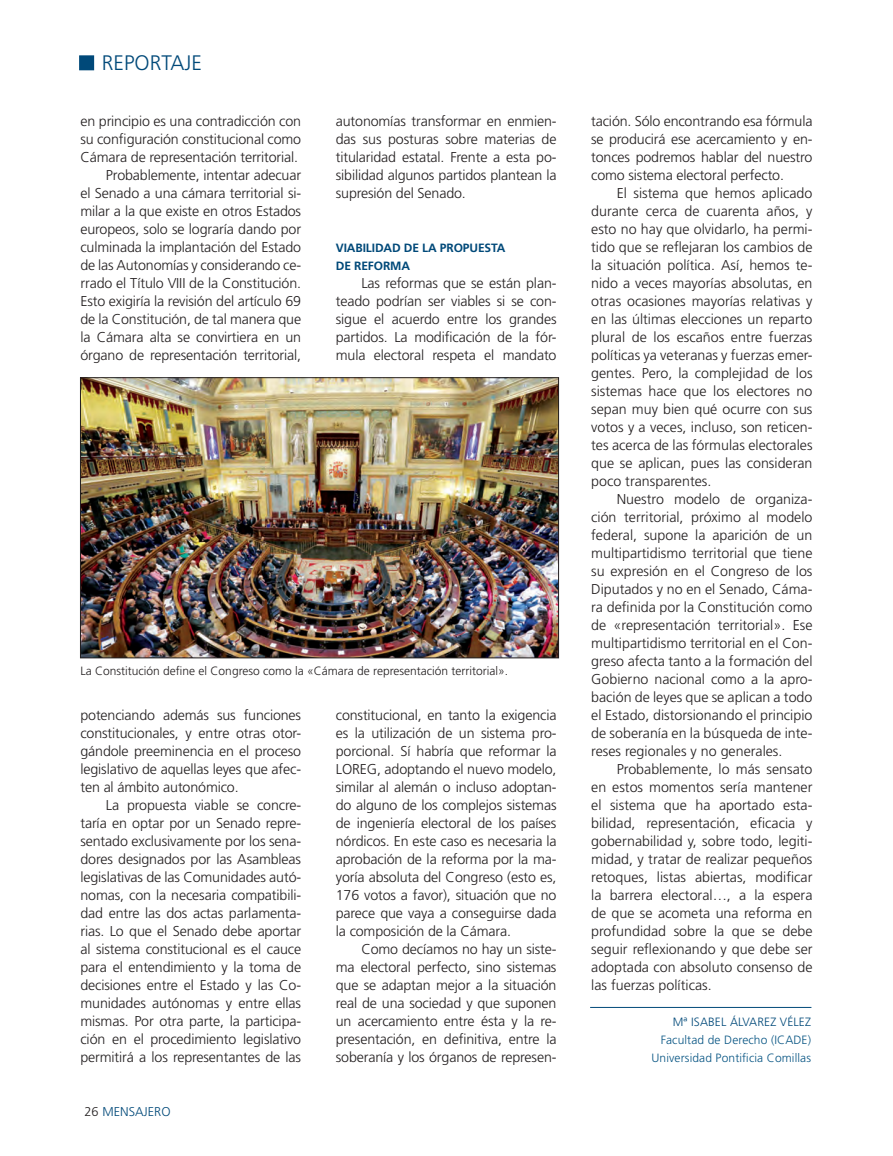
<style>
.page{position:relative;width:893px;height:1156px;background:#fff}
.page>*{position:absolute;margin:0;border:0;box-sizing:border-box;transform-origin:0 0}
.t1{font:300 21px "Frutiger LT Std";color:#004979}
.TEXTO{font:300 14.25px/18px "Frutiger LT Std";letter-spacing:-.01em;color:#231f20;text-align:justify}
.t2{font:300 12.75px "Frutiger LT Std";color:#004979}
.PIE{font:300 12px "Frutiger LT Std";color:#231f20}
.FIRMA{font:300 12px "Frutiger LT Std";letter-spacing:.01em;color:#095684}
.LADILLO{font:700 12px "Frutiger LT Std";letter-spacing:-.01em;color:#004979}
.FIRMA-2{font:300 12px "Frutiger LT Std";letter-spacing:.01em;color:#004979}
.s1{color:#231f20}
</style>
<div class="page">
<div style="left:79px;top:55px;width:15px;height:15px;background:#004979;border:1px solid #004979"></div>
<img style="left:82px;top:379px;width:474px;height:277px">
<div style="left:80px;top:377px;width:478px;height:281px;border:1px solid #231f20"></div>
<hr style="left:590px;top:1007px;width:221px;height:1px;background:#004979">
<h1 class="t1" style="left:102px;top:51px;width:102px">REPORTAJE</h1>
<p class="TEXTO" style="left:80px;top:112px;width:222px">en principio es una contradicción con su configuración constitucional como Cámara de representación territorial.</p>
<p class="TEXTO" style="left:80px;top:166px;width:222px;text-indent:26px">Probablemente, intentar adecuar el Senado a una cámara territorial si&shy;milar a la que existe en otros Estados europeos, solo se lograría dando por culminada la implantación del Estado de las Autonomías y considerando ce&shy;rrado el Título VIII de la Constitución.<br>Esto exigiría la revisión del artículo 69 de la Constitución, de tal manera que la Cámara alta se convirtiera en un órgano de representación territorial,</p>
<p class="TEXTO" style="left:336px;top:112px;width:222px">autonomías transformar en enmien&shy;das sus posturas sobre materias de titularidad estatal. Frente a esta po&shy;sibilidad algunos partidos plantean la supresión del Senado.</p>
<p class="LADILLO" style="left:336px;top:240px;width:171px">VIABILIDAD DE LA PROPUESTA</p>
<p class="LADILLO" style="left:336px;top:258px;width:76px">DE REFORMA</p>
<p class="TEXTO" style="left:336px;top:274px;width:222px;text-indent:26px">Las reformas que se están plan&shy;teado podrían ser viables si se con&shy;sigue el acuerdo entre los grandes partidos. La modificación de la fór&shy;mula electoral respeta el mandato</p>
<p class="PIE" style="left:80px;top:664px;width:429px">La Constitución define el Congreso como la «Cámara de representación territorial».</p>
<p class="TEXTO" style="left:80px;top:706px;width:222px">potenciando además sus funciones constitucionales, y entre otras otor&shy;gándole preeminencia en el proceso legislativo de aquellas leyes que afec&shy;ten al ámbito autonómico.</p>
<p class="TEXTO" style="left:80px;top:796px;width:222px;text-indent:26px">La propuesta viable se concre&shy;taría en optar por un Senado repre&shy;sentado exclusivamente por los sena&shy;dores designados por las Asambleas legislativas de las Comunidades autó&shy;nomas, con la necesaria compatibili&shy;dad entre las dos actas parlamenta&shy;rias. Lo que el Senado debe aportar al sistema constitucional es el cauce para el entendimiento y la toma de decisiones entre el Estado y las Co&shy;munidades autónomas y entre ellas mismas. Por otra parte, la participa&shy;ción en el procedimiento legislativo permitirá a los representantes de las</p>
<p class="t2" style="left:84px;top:1104px;width:88px"><span class="s1">26</span> MENSAJERO</p>
<p class="TEXTO" style="left:336px;top:706px;width:222px">constitucional, en tanto la exigencia es la utilización de un sistema pro&shy;porcional. Sí habría que reformar la LOREG, adoptando el nuevo modelo, similar al alemán o incluso adoptan&shy;do alguno de los complejos sistemas de ingeniería electoral de los países nórdicos. En este caso es necesaria la aprobación de la reforma por la ma&shy;yoría absoluta del Congreso (esto es, 176 votos a favor), situación que no parece que vaya a conseguirse dada la composición de la Cámara.</p>
<p class="TEXTO" style="left:336px;top:940px;width:222px;text-indent:26px">Como decíamos no hay un siste&shy;ma electoral perfecto, sino sistemas que se adaptan mejor a la situación real de una sociedad y que suponen un acercamiento entre ésta y la re&shy;presentación, en definitiva, entre la soberanía y los órganos de represen-</p>
<p class="TEXTO" style="left:591px;top:112px;width:223px">tación. Sólo encontrando esa fórmula se producirá ese acercamiento y en&shy;tonces podremos hablar del nuestro como sistema electoral perfecto.</p>
<p class="TEXTO" style="left:591px;top:184px;width:223px;text-indent:26px">El sistema que hemos aplicado durante cerca de cuarenta años, y esto no hay que olvidarlo, ha permi&shy;tido que se reflejaran los cambios de la situación política. Así, hemos te&shy;nido a veces mayorías absolutas, en otras ocasiones mayorías relativas y en las últimas elecciones un reparto plural de los escaños entre fuerzas políticas ya veteranas y fuerzas emer&shy;gentes. Pero, la complejidad de los sistemas hace que los electores no sepan muy bien qué ocurre con sus votos y a veces, incluso, son reticen&shy;tes acerca de las fórmulas electorales que se aplican, pues las consideran poco transparentes.</p>
<p class="TEXTO" style="left:591px;top:490px;width:223px;text-indent:26px">Nuestro modelo de organiza&shy;ción territorial, próximo al modelo federal, supone la aparición de un multipartidismo territorial que tiene su expresión en el Congreso de los Diputados y no en el Senado, Cáma&shy;ra definida por la Constitución como de «representación territorial». Ese multipartidismo territorial en el Con&shy;greso afecta tanto a la formación del Gobierno nacional como a la apro&shy;bación de leyes que se aplican a todo el Estado, distorsionando el principio de soberanía en la búsqueda de inte&shy;reses regionales y no generales.</p>
<p class="TEXTO" style="left:591px;top:760px;width:223px;text-indent:26px">Probablemente, lo más sensato en estos momentos sería mantener el sistema que ha aportado esta&shy;bilidad, representación, eficacia y gobernabilidad y, sobre todo, legiti&shy;midad, y tratar de realizar pequeños retoques, listas abiertas, modificar la barrera electoral…, a la espera de que se acometa una reforma en profundidad sobre la que se debe seguir reflexionando y que debe ser adoptada con absoluto consenso de las fuerzas políticas.</p>
<p class="FIRMA-2" style="left:672px;top:1015px;width:140px">Mª ISABEL ÁLVAREZ VÉLEZ</p>
<p class="FIRMA" style="left:660px;top:1033px;width:152px">Facultad de Derecho (ICADE)</p>
<p class="FIRMA" style="left:651px;top:1051px;width:161px">Universidad Pontificia Comillas</p>
</div>
